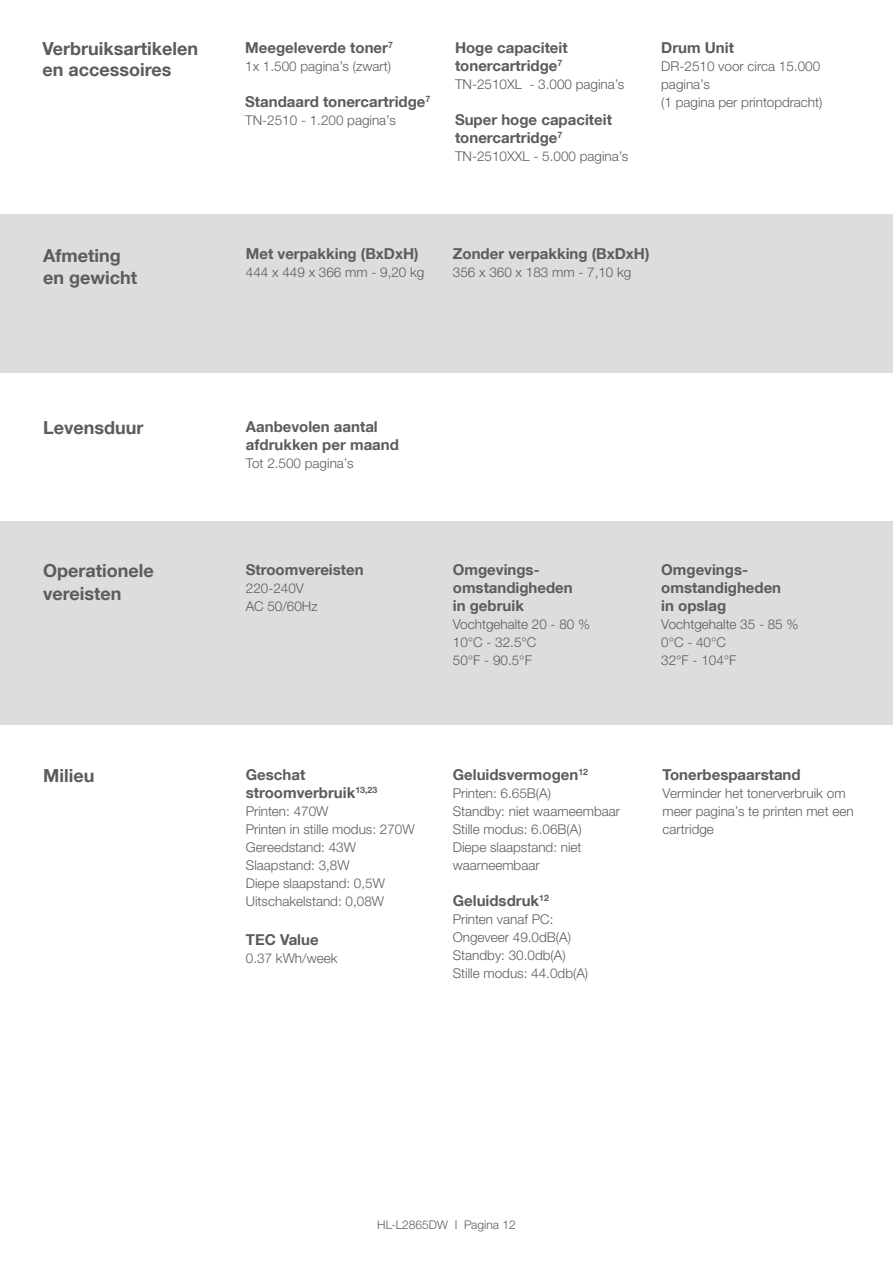
<style>
.page{position:relative;width:893px;height:1263px;background:#fff}
.page>*{position:absolute;margin:0;border:0;box-sizing:border-box;transform-origin:0 0}
.t1{font:700 18px/22.5px "Helvetica Neue LT Com";color:#5c5c5f}
.t2{font:700 15px/18px "Helvetica Neue LT Com";color:#5c5c5f}
.t3{font:300 13.5px/18px "Helvetica Neue LTW1 G";color:#5c5c5f}
.t4{font:300 12px "Helvetica Neue LTW1 G";color:#5c5c5f}
</style>
<div class="page">
<div style="left:0;top:214px;width:893px;height:159px;background:#dcdddf"></div>
<div style="left:0;top:521px;width:893px;height:203px;background:#dcdddf"></div>
<h1 class="t1" style="left:43px;top:38px;width:157px;line-height:21px">Verbruiksartikelen en accessoires</h1>
<p class="t2" style="left:245px;top:38px;width:149px">Meegeleverde toner<sup>7</sup></p>
<p class="t3" style="left:245px;top:57px;width:147px">1x 1.500 pagina’s (zwart)</p>
<p class="t2" style="left:245px;top:92px;width:187px">Standaard tonercartridge<sup>7</sup></p>
<p class="t3" style="left:245px;top:111px;width:152px">TN-2510 - 1.200 pagina’s</p>
<p class="t2" style="left:455px;top:38px;width:114px">Hoge capaciteit tonercartridge<sup>7</sup></p>
<p class="t3" style="left:455px;top:75px;width:171px">TN-2510XL - 3.000 pagina’s</p>
<p class="t2" style="left:455px;top:110px;width:158px">Super hoge capaciteit tonercartridge<sup>7</sup></p>
<p class="t3" style="left:455px;top:147px;width:175px">TN-2510XXL - 5.000 pagina’s</p>
<p class="t2" style="left:661px;top:38px;width:74px">Drum Unit</p>
<p class="t3" style="left:661px;top:57px;width:163px">DR-2510 voor circa 15.000 pagina’s<br>(1 pagina per printopdracht)</p>
<h1 class="t1" style="left:43px;top:243px;width:95px">Afmeting en gewicht</h1>
<p class="t2" style="left:246px;top:245px;width:174px">Met verpakking (BxDxH)</p>
<p class="t3" style="left:246px;top:264px;width:180px">444 x 449 x 366 mm - 9,20 kg</p>
<p class="t2" style="left:453px;top:245px;width:198px">Zonder verpakking (BxDxH)</p>
<p class="t3" style="left:453px;top:264px;width:180px">356 x 360 x 183 mm - 7,10 kg</p>
<h1 class="t1" style="left:43px;top:416px;width:102px">Levensduur</h1>
<p class="t2" style="left:246px;top:417px;width:155px">Aanbevolen aantal afdrukken per maand</p>
<p class="t3" style="left:246px;top:454px;width:109px">Tot 2.500 pagina’s</p>
<h1 class="t1" style="left:43px;top:559px;width:112px">Operationele vereisten</h1>
<p class="t2" style="left:246px;top:560px;width:119px">Stroomvereisten</p>
<p class="t3" style="left:246px;top:579px;width:73px">220-240V<br>AC 50/60Hz</p>
<p class="t2" style="left:453px;top:560px;width:121px">Omgevings&shy;omstandigheden in gebruik</p>
<p class="t3" style="left:453px;top:615px;width:139px">Vochtgehalte 20 - 80 %<br>10°C - 32.5°C<br>50°F - 90.5°F</p>
<p class="t2" style="left:661px;top:560px;width:121px">Omgevings&shy;omstandigheden in opslag</p>
<p class="t3" style="left:661px;top:615px;width:139px">Vochtgehalte 35 - 85 %<br>0°C - 40°C<br>32°F - 104°F</p>
<h1 class="t1" style="left:43px;top:764px;width:53px">Milieu</h1>
<p class="t2" style="left:246px;top:765px;width:133px">Geschat stroomverbruik<sup>13,23</sup></p>
<p class="t3" style="left:246px;top:802px;width:170px">Printen: 470W<br>Printen in stille modus: 270W<br>Gereedstand: 43W<br>Slaapstand: 3,8W<br>Diepe slaapstand: 0,5W<br>Uitschakelstand: 0,08W</p>
<p class="t2" style="left:246px;top:930px;width:74px">TEC Value</p>
<p class="t3" style="left:246px;top:949px;width:93px">0.37 kWh/week</p>
<p class="t2" style="left:453px;top:765px;width:137px">Geluidsvermogen<sup>12</sup></p>
<p class="t3" style="left:453px;top:784px;width:169px">Printen: 6.65B(A)<br>Standby: niet waarneembaar<br>Stille modus: 6.06B(A)<br>Diepe slaapstand: niet waarneembaar</p>
<p class="t2" style="left:453px;top:891px;width:98px">Geluidsdruk<sup>12</sup></p>
<p class="t3" style="left:453px;top:910px;width:137px">Printen vanaf PC:<br>Ongeveer 49.0dB(A)<br>Standby: 30.0db(A)<br>Stille modus: 44.0db(A)</p>
<p class="t2" style="left:663px;top:765px;width:140px">Tonerbespaarstand</p>
<p class="t3" style="left:663px;top:784px;width:193px">Verminder het tonerverbruik om meer pagina’s te printen met een cartridge</p>
<p class="t4" style="left:377px;top:1217px;width:140px">HL-L2865DW I Pagina 12</p>
</div>
